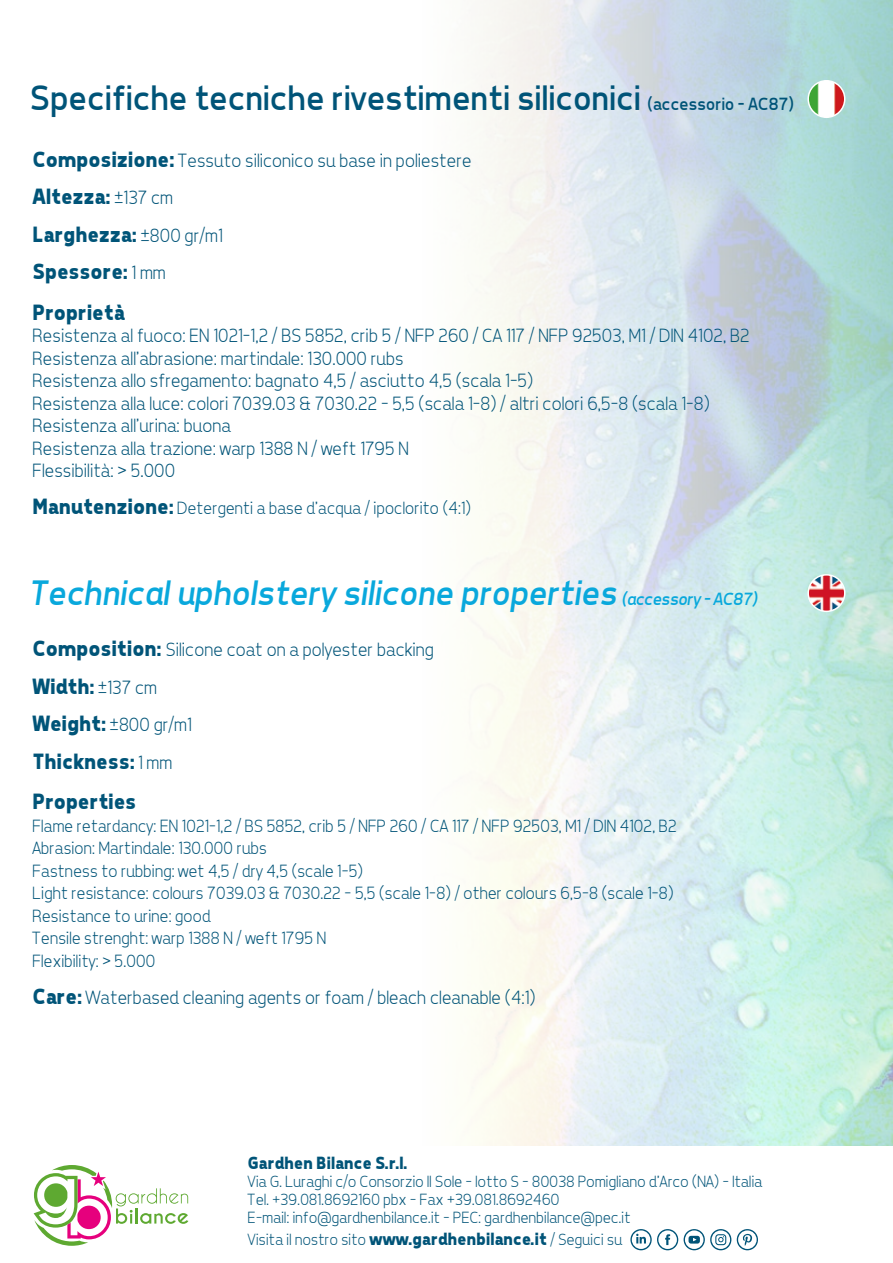
<style>
.page{position:relative;width:893px;height:1263px;background:#fff}
.page>*{position:absolute;margin:0;border:0;box-sizing:border-box;transform-origin:0 0}
.t1{font:36px "Tepeno Sans";color:#005478}
.t2{font:italic 36px "Tepeno Sans";color:#09a8dc}
.t3{font:700 22.5px/37.5px "Tepeno Sans";color:#005478}
.t4{font:300 19.5px/22.5px "Tepeno Sans";color:#005478}
.t5{font:300 18px/22.5px "Tepeno Sans";color:#005478}
.t6{font:700 18px "Tepeno Sans";color:#005478}
.t7{font:300 16.5px/18px "Tepeno Sans";color:#005478}
.s1{font-size:18px}
.s2{font-weight:700;font-size:22.5px}
.s3{font-size:21px}
.s4{font-weight:300;font-size:19.5px}
.s5{font-weight:700;font-size:21px}
.s6{font-weight:700;font-size:18px}
</style>
<div class="page">
<svg style="left:467px;top:0;width:426px;height:1146px"></svg>
<svg style="left:34px;top:1165px;width:154px;height:81px"></svg>
<svg style="left:630px;top:1229px;width:48px;height:21px"></svg>
<svg style="left:684px;top:1229px;width:47px;height:21px"></svg>
<svg style="left:737px;top:1229px;width:21px;height:21px"></svg>
<img style="left:808px;top:81px;width:37px;height:36px;border-radius:18px">
<div style="left:807px;top:80px;width:38px;height:38px;border:2px solid #fff;border-radius:50%"></div>
<img style="left:808px;top:575px;width:37px;height:36px;border-radius:18px">
<div style="left:807px;top:574px;width:38px;height:38px;border:2px solid #fff;border-radius:50%"></div>
<h1 class="t1" style="left:28px;top:77px;width:766px">Specifiche tecniche rivestimenti siliconici <span class="s1">(accessorio - AC87)</span></h1>
<p class="t4" style="left:31px;top:148px;width:441px"><span class="s2">Composizione:</span> Tessuto siliconico su base in poliestere</p>
<p class="t3" style="left:31px;top:177px;width:192px">Altezza<span class="s3">:</span> <span class="s4">±137 cm<br></span>Larghezza<span class="s3">:</span> <span class="s4">±800 gr/m1<br></span>Spessore<span class="s3">:</span> <span class="s4">1 mm</span></p>
<p class="t3" style="left:31px;top:293px;width:94px">Proprietà</p>
<p class="t4" style="left:31px;top:324px;width:719px">Resistenza al fuoco: EN 1021-1,2 / BS 5852, crib 5 / NFP 260 / CA 117 / NFP 92503, M1 / DIN 4102, B2<br>Resistenza all’abrasione: martindale: 130.000 rubs<br>Resistenza allo sfregamento: bagnato 4,5 / asciutto 4,5 (scala 1-5)<br>Resistenza alla luce: colori 7039.03 &amp; 7030.22 - 5,5 (scala 1-8) / altri colori 6,5-8 (scala 1-8)<br>Resistenza all’urina: buona<br>Resistenza alla trazione: warp 1388 N / weft 1795 N<br>Flessibilità: &gt; 5.000</p>
<p class="t5" style="left:31px;top:496px;width:440px"><span class="s2">Manutenzione</span><span class="s5">:</span> Detergenti a base d’acqua / ipoclorito (4:1)</p>
<h1 class="t2" style="left:26px;top:571px;width:732px">Technical upholstery silicone properties <span class="s1">(accessory - AC87)</span></h1>
<p class="t4" style="left:31px;top:630px;width:403px;line-height:37.5px"><span class="s2">Composition</span><span class="s5">:</span> Silicone coat on a polyester backing<br><span class="s2">Width</span><span class="s5">:</span> ±137 cm<br><span class="s2">Weight</span><span class="s5">:</span> ±800 gr/m1</p>
<p class="t3" style="left:31px;top:740px;width:141px;line-height:40.5px">Thickness<span class="s3">:</span> <span class="s4">1 mm<br></span>Properties</p>
<p class="t5" style="left:31px;top:814px;width:646px">Flame retardancy: EN 1021-1,2 / BS 5852, crib 5 / NFP 260 / CA 117 / NFP 92503, M1 / DIN 4102, B2<br>Abrasion: Martindale: 130.000 rubs<br>Fastness to rubbing: wet 4,5 / dry 4,5 (scale 1-5)<br>Light resistance: colours 7039.03 &amp; 7030.22 - 5,5 (scale 1-8) / other colours 6,5-8 (scale 1-8)<br>Resistance to urine: good<br>Tensile strenght: warp 1388 N / weft 1795 N<br>Flexibility: &gt; 5.000</p>
<p class="t4" style="left:31px;top:985px;width:505px"><span class="s2">Care</span><span class="s5">:</span> Waterbased cleaning agents or foam / bleach cleanable (4:1)</p>
<p class="t6" style="left:247px;top:1153px;width:161px">Gardhen Bilance S.r.l.</p>
<p class="t7" style="left:247px;top:1172px;width:516px">Via G. Luraghi c/o Consorzio Il Sole – lotto S - 80038 Pomigliano d’Arco (NA) – Italia<br>Tel. +39.081.8692160 pbx – Fax +39.081.8692460<br>E-mail: info@gardhenbilance.it - PEC: gardhenbilance@pec.it</p>
<p class="t7" style="left:247px;top:1230px;width:376px">Visita il nostro sito <span class="s6">www.gardhenbilance.it</span> / Seguici su</p>
</div>
